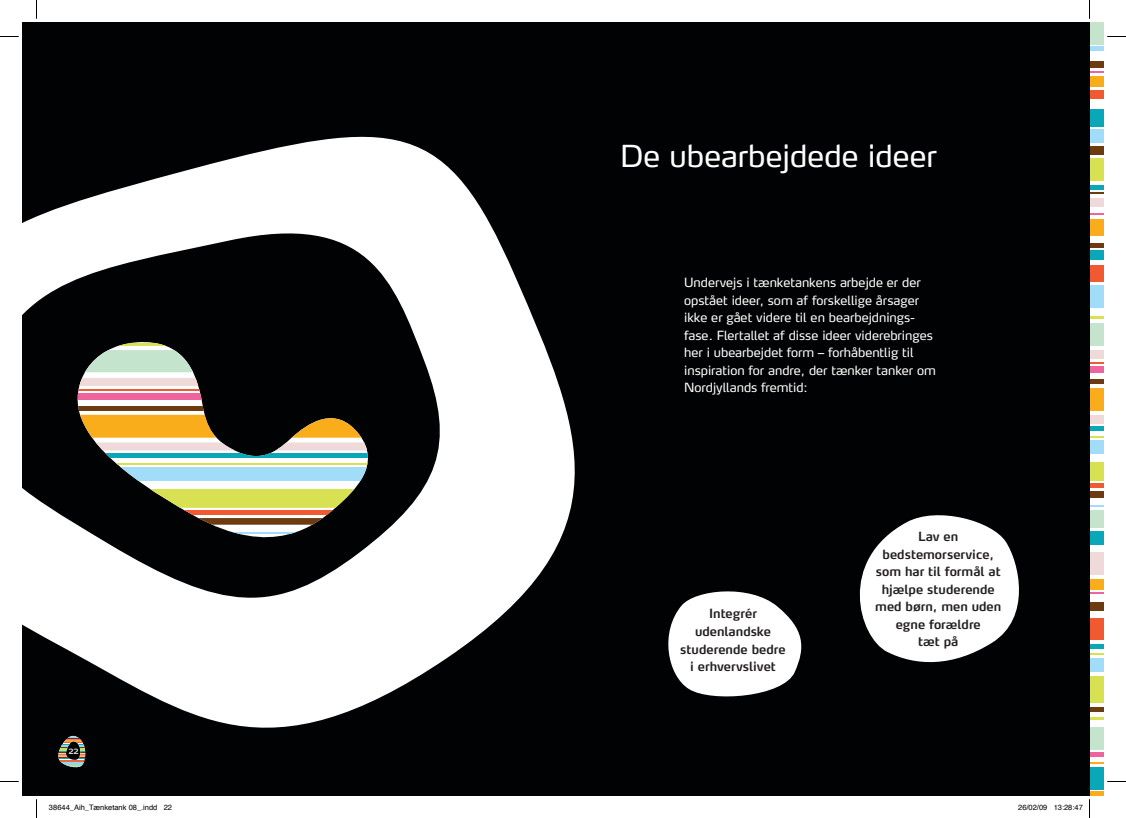
<style>
.page{position:relative;width:1126px;height:818px;background:#fff}
.page>*{position:absolute;margin:0;border:0;box-sizing:border-box;transform-origin:0 0}
.t1{font:30px "Max";color:#fff}
.t2{font:12.5px/17.5px "Max";color:#fff}
.t3{font:600 12.5px/17.5px "Max";color:#231f20;text-align:center}
.t4{font:10px "Max";color:#fff}
.t5{font:7.5px "Helvetica";color:#000}
</style>
<div class="page">
<hr style="left:1089px;top:47px;width:14px;height:4px;background:#a1ddf8">
<div style="left:1089px;top:61px;width:14px;height:6px;background:#6c3b0f"></div>
<div style="left:1089px;top:365px;width:14px;height:7px;background:#f0649d"></div>
<svg style="left:1089px;top:71px;width:14px;height:1px"></svg>
<hr style="left:1089px;top:243px;width:14px;height:4px;background:#6c3b0f">
<svg style="left:1089px;top:706px;width:14px;height:4px"></svg>
<div style="left:1089px;top:265px;width:14px;height:16px;background:#f15a30"></div>
<div style="left:1089px;top:618px;width:14px;height:21px;background:#f15a30"></div>
<svg style="left:1089px;top:213px;width:14px;height:2px"></svg>
<svg style="left:1089px;top:761px;width:14px;height:2px"></svg>
<svg style="left:1089px;top:592px;width:14px;height:1px"></svg>
<div style="left:1089px;top:76px;width:14px;height:11px;background:#f9ad1a"></div>
<div style="left:1089px;top:578px;width:14px;height:11px;background:#f9ad1a"></div>
<hr style="left:1089px;top:791px;width:14px;height:4px;background:#f9ad1a">
<div style="left:1089px;top:90px;width:14px;height:8px;background:#f15a30"></div>
<svg style="left:1089px;top:316px;width:14px;height:2px"></svg>
<hr style="left:1089px;top:716px;width:14px;height:3px;background:#d8e151">
<div style="left:1089px;top:198px;width:14px;height:8px;background:#efdad9"></div>
<div style="left:1089px;top:415px;width:14px;height:8px;background:#efdad9"></div>
<div style="left:1089px;top:350px;width:14px;height:9px;background:#efdad9"></div>
<div style="left:1089px;top:219px;width:14px;height:16px;background:#f9ad1a"></div>
<div style="left:1089px;top:109px;width:14px;height:18px;background:#0aa7b9"></div>
<div style="left:1089px;top:461px;width:14px;height:19px;background:#d8e151"></div>
<div style="left:1089px;top:676px;width:14px;height:26px;background:#d8e151"></div>
<div style="left:1089px;top:250px;width:14px;height:9px;background:#0aa7b9"></div>
<div style="left:1089px;top:129px;width:14px;height:13px;background:#a1ddf8"></div>
<div style="left:1089px;top:440px;width:14px;height:13px;background:#a1ddf8"></div>
<div style="left:1089px;top:146px;width:14px;height:8px;background:#6c3b0f"></div>
<div style="left:1089px;top:602px;width:14px;height:8px;background:#6c3b0f"></div>
<div style="left:1089px;top:531px;width:14px;height:13px;background:#0aa7b9"></div>
<div style="left:1089px;top:323px;width:14px;height:22px;background:#c5e4ce"></div>
<div style="left:1089px;top:726px;width:14px;height:23px;background:#c5e4ce"></div>
<div style="left:1089px;top:552px;width:14px;height:22px;background:#efdad9"></div>
<div style="left:1089px;top:158px;width:14px;height:23px;background:#d8e151"></div>
<div style="left:1089px;top:766px;width:14px;height:23px;background:#0aa7b9"></div>
<div style="left:1089px;top:490px;width:14px;height:7px;background:#6c3b0f"></div>
<div style="left:1089px;top:387px;width:14px;height:23px;background:#f9ad1a"></div>
<div style="left:1089px;top:22px;width:14px;height:23px;background:#c5e4ce"></div>
<div style="left:1089px;top:509px;width:14px;height:18px;background:#c5e4ce"></div>
<div style="left:1089px;top:285px;width:14px;height:23px;background:#a1ddf8"></div>
<hr style="left:1089px;top:186px;width:14px;height:4px;background:#0aa7b9">
<hr style="left:1089px;top:483px;width:14px;height:4px;background:#f15a30">
<hr style="left:1089px;top:426px;width:14px;height:4px;background:#0aa7b9">
<hr style="left:1089px;top:752px;width:14px;height:4px;background:#f0649d">
<hr style="left:1089px;top:379px;width:14px;height:4px;background:#6c3b0f">
<svg style="left:1089px;top:192px;width:14px;height:1px"></svg>
<svg style="left:1089px;top:504px;width:14px;height:2px"></svg>
<svg style="left:1089px;top:435px;width:14px;height:2px"></svg>
<div style="left:1089px;top:657px;width:14px;height:14px;background:#a1ddf8"></div>
<hr style="left:1089px;top:644px;width:14px;height:4px;background:#0aa7b9">
<svg style="left:1089px;top:653px;width:14px;height:1px"></svg>
<svg style="left:1089px;top:362px;width:14px;height:1px"></svg>
<div style="left:22px;top:22px;width:1067px;height:773px;background:#010203"></div>
<svg style="left:22px;top:136px;width:553px;height:592px"></svg>
<svg style="left:668px;top:591px;width:134px;height:106px"></svg>
<svg style="left:859px;top:515px;width:160px;height:148px"></svg>
<svg style="left:58px;top:736px;width:28px;height:32px"></svg>
<hr style="left:56px;top:748px;width:30px;height:2px;background:#cddd5e">
<hr style="left:56px;top:735px;width:30px;height:1px;background:#b7dfc9">
<hr style="left:56px;top:761px;width:30px;height:2px;background:#8fd7f3">
<hr style="left:56px;top:751px;width:30px;height:1px;background:#6c350c">
<svg style="left:0;top:36px;width:19px;height:1px"></svg>
<svg style="left:1107px;top:36px;width:18px;height:1px"></svg>
<svg style="left:36px;top:0;width:1px;height:19px"></svg>
<svg style="left:36px;top:799px;width:1px;height:18px"></svg>
<svg style="left:1089px;top:0;width:1px;height:19px"></svg>
<svg style="left:1089px;top:799px;width:1px;height:18px"></svg>
<h1 class="t1" style="left:620px;top:137px;width:318px">De ubearbejdede ideer</h1>
<p class="t2" style="left:684px;top:273px;width:253px">Undervejs i tænketankens arbejde er der opstået ideer, som af forskellige årsager ikke er gået videre til en bearbejdnings&shy;fase. Flertallet af disse ideer viderebringes her i ubearbejdet form – forhåbentlig til inspiration for andre, der tænker tanker om Nordjyllands fremtid:</p>
<p class="t4" style="left:68px;top:743px;width:12px">22</p>
<p class="t3" style="left:680px;top:604px;width:107px">Integrér udenlandske studerende bedre i erhvervslivet</p>
<p class="t3" style="left:875px;top:527px;width:128px">Lav en bedstemorservice, som har til formål at hjælpe studerende med børn, men uden egne forældre<br>tæt på</p>
<p class="t5" style="left:49px;top:800px;width:124px">38644_Aih_Tænketank 08_.indd 22</p>
<p class="t5" style="left:1018px;top:800px;width:66px">26/02/09 13:28:47</p>
</div>
